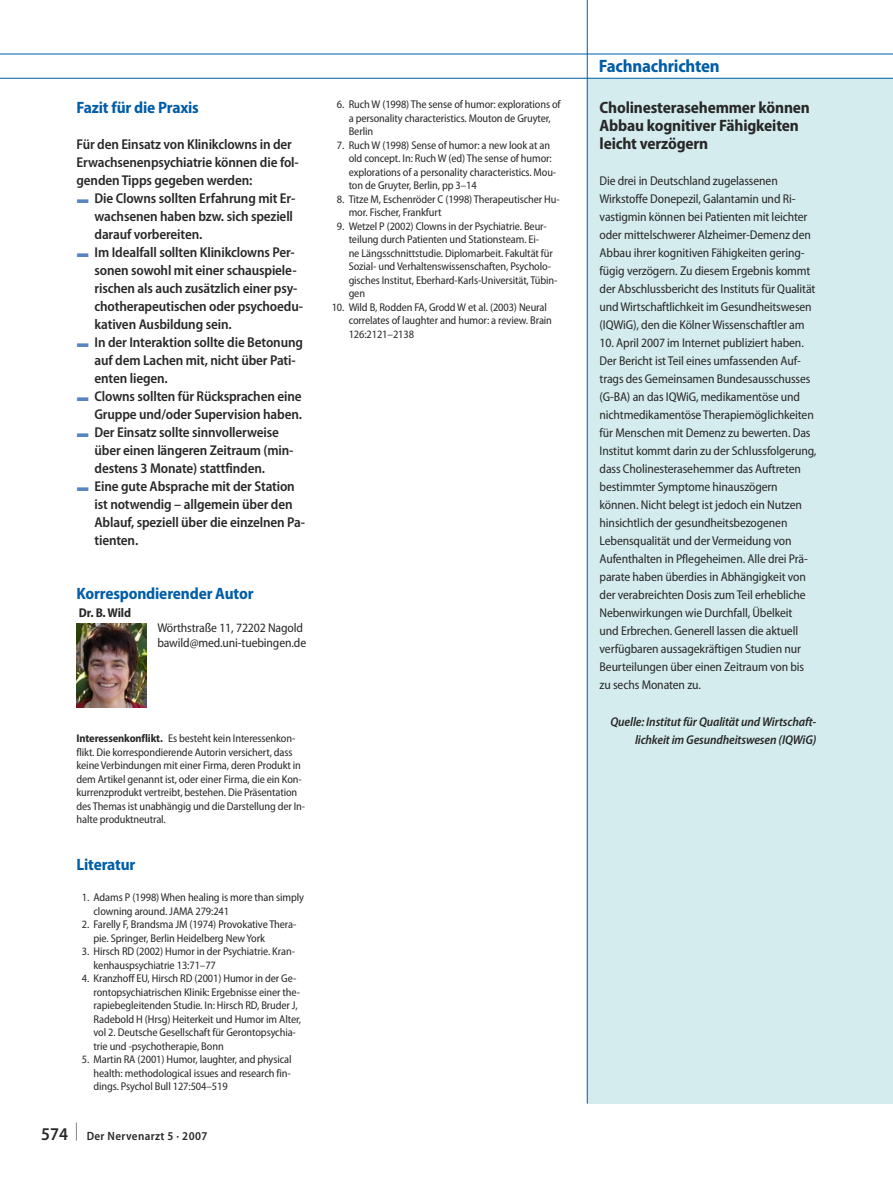
<style>
.page{position:relative;width:893px;height:1178px;background:#fff}
.page>*{position:absolute;margin:0;border:0;box-sizing:border-box;transform-origin:0 0}
._001_rubrik{font:700 semi-condensed 18px "Myriad Pro";letter-spacing:-.01em;color:#005da8}
._302_BB_FN_headline{font:700 semi-condensed 16.5px/18px "Myriad Pro";letter-spacing:-.01em;color:#282828}
._999_012_u1_12ptVor{font:700 semi-condensed 16.5px "Myriad Pro";letter-spacing:-.01em;color:#005da8}
._012_u1{font:700 semi-condensed 16.5px "Myriad Pro";letter-spacing:-.01em;color:#005da8}
._999_012_u1_12ptVorN{font:700 semi-condensed 16.5px "Myriad Pro";letter-spacing:-.01em;color:#005da8}
._019_fazit{font:600 semi-condensed 14.25px/18px "Myriad Pro";letter-spacing:-.01em;color:#282828}
._019_fazit_aufzlg_en{font:600 semi-condensed 14.25px/18px "Myriad Pro";letter-spacing:-.01em;color:#282828}
._306_BB_FN_text_ohne{font:semi-condensed 12.75px/18px "Myriad Pro";letter-spacing:-.01em;color:#282828}
._308_BB_FN_autor_que{font:italic 600 semi-condensed 12.75px/18px "Myriad Pro";letter-spacing:-.01em;color:#282828;text-align:right}
._022_autorenadresse{font:semi-condensed 12.75px "Myriad Pro";letter-spacing:-.01em;color:#282828}
._021_autorenname{font:700 semi-condensed 12.75px "Myriad Pro";letter-spacing:-.01em;color:#282828}
.t1{font:600 semi-condensed 12px "Myriad Pro";letter-spacing:.03em;color:#282828}
._023_literatur{font:semi-condensed 11.25px/13.5px "Myriad Pro";letter-spacing:-.01em;color:#282828}
._044_kleinsatz_artik{font:semi-condensed 11.25px/13.5px "Myriad Pro";letter-spacing:-.01em;color:#282828}
.s1{font-family:"S Buttons";font-weight:400;font-stretch:normal;color:#5586c0}
.s2{font-weight:700}
.s3{font-size:18px}
</style>
<div class="page">
<img style="left:77px;top:623px;width:70px;height:84px">
<div style="left:587px;top:78px;width:306px;height:1025px;background:#d5ecee"></div>
<hr style="left:587px;top:0;width:1px;height:1103px;background:#005da8">
<hr style="left:0;top:54px;width:893px;height:1px;background:#005da8">
<hr style="left:0;top:78px;width:893px;height:1px;background:#005da8">
<p class="_012_u1" style="left:77px;top:99px;width:124px">Fazit für die Praxis</p>
<p class="_019_fazit" style="left:77px;top:136px;width:224px">Für den Einsatz von Klinikclowns in der<br>Erwachsenenpsychiatrie können die fol&shy;genden Tipps gegeben werden:</p>
<p class="_019_fazit" style="left:95px;top:190px;width:202px;text-indent:-18px"><span class="s1">F</span> Die Clowns sollten Erfahrung mit Er&shy;wachsenen haben bzw. sich speziell darauf vorbereiten.</p>
<p class="_019_fazit" style="left:95px;top:244px;width:210px;text-indent:-18px"><span class="s1">F</span> Im Idealfall sollten Klinikclowns Per&shy;sonen sowohl mit einer schauspiele&shy;rischen als auch zusätzlich einer psy&shy;chotherapeutischen oder psychoedu&shy;kativen Ausbildung sein.</p>
<p class="_019_fazit" style="left:95px;top:334px;width:210px;text-indent:-18px"><span class="s1">F</span> In der Interaktion sollte die Betonung auf dem Lachen mit, nicht über Pati&shy;enten liegen.</p>
<p class="_019_fazit" style="left:77px;top:388px;width:227px;text-align:right"><span class="s1">F</span> Clowns sollten für Rücksprachen eine<br>Gruppe und/oder Supervision haben.</p>
<p class="_019_fazit" style="left:95px;top:424px;width:201px;text-indent:-18px"><span class="s1">F</span> Der Einsatz sollte sinnvollerweise über einen längeren Zeitraum (min&shy;destens 3 Monate) stattfinden.</p>
<p class="_019_fazit_aufzlg_en" style="left:95px;top:478px;width:212px;text-indent:-18px"><span class="s1">F</span> Eine gute Absprache mit der Station ist notwendig – allgemein über den<br>Ablauf, speziell über die einzelnen Pa&shy;tienten.</p>
<p class="_999_012_u1_12ptVor" style="left:77px;top:585px;width:179px">Korrespondierender Autor</p>
<p class="_021_autorenname" style="left:79px;top:606px;width:54px">Dr. B. Wild</p>
<p class="_022_autorenadresse" style="left:157px;top:621px;width:147px">Wörthstraße 11, 72202 Nagold</p>
<p class="_022_autorenadresse" style="left:157px;top:636px;width:150px">bawild@med.uni-tuebingen.de</p>
<p class="_023_literatur" style="left:349px;top:98px;width:213px;text-indent:-12px">6. RuchW (1998) The sense of humor: explorations of a personality characteristics. Mouton de Gruyter,<br>Berlin</p>
<p class="_023_literatur" style="left:349px;top:139px;width:209px;text-indent:-12px">7. RuchW (1998) Sense of humor: a new look at an old concept. In: RuchW (ed) The sense of humor: explorations of a personality characteristics. Mou&shy;ton de Gruyter, Berlin, pp 3–14</p>
<p class="_023_literatur" style="left:349px;top:193px;width:213px;text-indent:-12px">8. Titze M, Eschenröder C (1998) Therapeutischer Hu&shy;mor. Fischer, Frankfurt</p>
<p class="_023_literatur" style="left:349px;top:220px;width:210px;text-indent:-12px">9. Wetzel P (2002) Clowns in der Psychiatrie. Beur&shy;teilung durch Patienten und Stationsteam. Ei-<br>ne Längsschnittstudie. Diplomarbeit. Fakultät für Sozial- und Verhaltenswissenschaften, Psycholo&shy;gisches Institut, Eberhard-Karls-Universität, Tübin&shy;gen</p>
<p class="_023_literatur" style="left:349px;top:301px;width:205px;text-indent:-17px">10. Wild B, Rodden FA, GroddW et al. (2003) Neural correlates of laughter and humor: a review. Brain<br>126:2121–2138</p>
<p class="_044_kleinsatz_artik" style="left:77px;top:732px;width:230px"><span class="s2">Interessenkonflikt.</span> Es besteht kein Interessenkon&shy;flikt. Die korrespondierende Autorin versichert, dass keine Verbindungen mit einer Firma, deren Produkt in dem Artikel genannt ist, oder einer Firma, die ein Kon&shy;kurrenzprodukt vertreibt, bestehen. Die Präsentation des Themas ist unabhängig und die Darstellung der In&shy;halte produktneutral.</p>
<p class="_999_012_u1_12ptVorN" style="left:77px;top:855px;width:60px">Literatur</p>
<p class="_023_literatur" style="left:94px;top:891px;width:212px;text-indent:-12px">1. Adams P (1998)When healing is more than simply clowning around. JAMA 279:241</p>
<p class="_023_literatur" style="left:94px;top:918px;width:204px;text-indent:-12px">2. Farelly F, Brandsma JM (1974) Provokative Thera&shy;pie. Springer, Berlin Heidelberg NewYork</p>
<p class="_023_literatur" style="left:94px;top:945px;width:203px;text-indent:-12px">3. Hirsch RD (2002) Humor in der Psychiatrie. Kran&shy;kenhauspsychiatrie 13:71–77</p>
<p class="_023_literatur" style="left:94px;top:972px;width:209px;text-indent:-12px">4. Kranzhoff EU, Hirsch RD (2001) Humor in der Ge&shy;rontopsychiatrischen Klinik: Ergebnisse einer the&shy;rapiebegleitenden Studie. In: Hirsch RD, Bruder J, Radebold H (Hrsg) Heiterkeit und Humor im Alter, vol 2. Deutsche Gesellschaft für Gerontopsychia&shy;trie und -psychotherapie, Bonn</p>
<p class="_023_literatur" style="left:94px;top:1053px;width:199px;text-align:justify;text-indent:-12px">5. Martin RA (2001) Humor, laughter, and physical health: methodological issues and research fin&shy;dings. Psychol Bull 127:504–519</p>
<p class="t1" style="left:41px;top:1129px;width:168px"><span class="s3">574 </span><sup>|</sup> Der Nervenarzt 5 · 2007</p>
<p class="_001_rubrik" style="left:599px;top:55px;width:123px">Fachnachrichten</p>
<p class="_302_BB_FN_headline" style="left:600px;top:99px;width:212px">Cholinesterasehemmer können<br>Abbau kognitiver Fähigkeiten leicht verzögern</p>
<p class="_306_BB_FN_text_ohne" style="left:600px;top:172px;width:217px">Die drei in Deutschland zugelassenen Wirkstoffe Donepezil, Galantamin und Ri&shy;vastigmin können bei Patienten mit leichter oder mittelschwerer Alzheimer-Demenz den Abbau ihrer kognitiven Fähigkeiten gering&shy;fügig verzögern. Zu diesem Ergebnis kommt der Abschlussbericht des Instituts für Qualität undWirtschaftlichkeit im Gesundheitswesen (IQWiG), den die KölnerWissenschaftler am</p>
<p class="_306_BB_FN_text_ohne" style="left:600px;top:334px;width:218px">10. April 2007 im Internet publiziert haben.<br>Der Bericht ist Teil eines umfassenden Auf&shy;trags des Gemeinsamen Bundesausschusses (G-BA) an das IQWiG, medikamentöse und nichtmedikamentöse Therapiemöglichkeiten für Menschen mit Demenz zu bewerten. Das Institut kommt darin zu der Schlussfolgerung, dass Cholinesterasehemmer das Auftreten bestimmter Symptome hinauszögern</p>
<p class="_306_BB_FN_text_ohne" style="left:600px;top:496px;width:210px">können. Nicht belegt ist jedoch ein Nutzen hinsichtlich der gesundheitsbezogenen Lebensqualität und der Vermeidung von Aufenthalten in Pflegeheimen. Alle drei Prä&shy;parate haben überdies in Abhängigkeit von der verabreichten Dosis zumTeil erhebliche Nebenwirkungen wie Durchfall, Übelkeit und Erbrechen. Generell lassen die aktuell verfügbaren aussagekräftigen Studien nur Beurteilungen über einen Zeitraum von bis zu sechs Monaten zu.</p>
<p class="_308_BB_FN_autor_que" style="left:610px;top:712px;width:208px">Quelle: Institut für Qualität und Wirtschaft&shy;lichkeit im Gesundheitswesen (IQWiG)</p>
</div>
